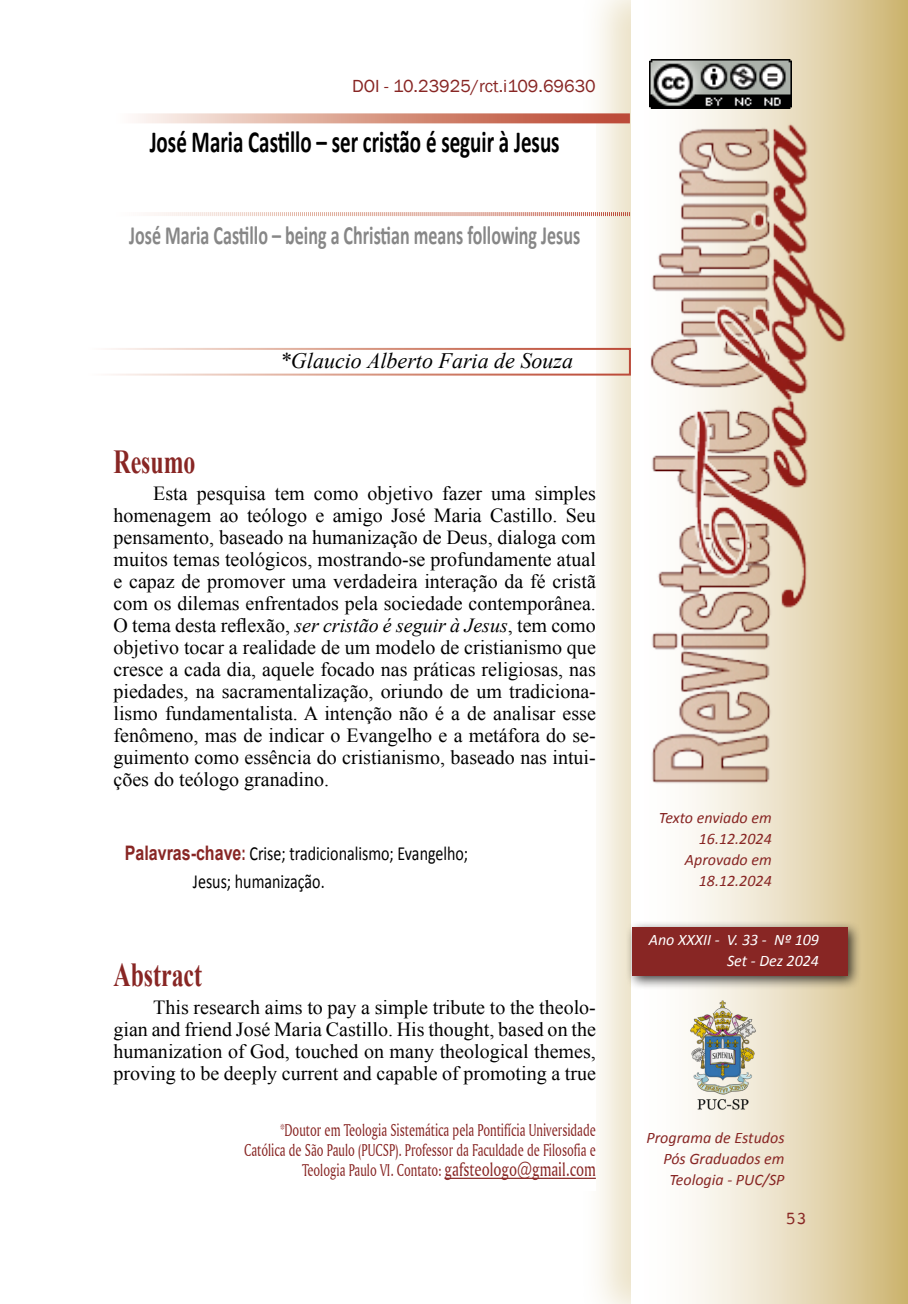
<style>
.page{position:relative;width:908px;height:1304px;background:#fff}
.page>*{position:absolute;margin:0;border:0;box-sizing:border-box;transform-origin:0 0}
.t1{font:700 33.6px "Times New Roman";color:#882624;scale:.71 1}
.t2{font:700 30.8px "Calibri";color:#000;scale:.68 1}
.t3{font:700 26.4px "Calibri";color:#878787;scale:.68 1}
.t4{font:italic 22px "Times New Roman";color:#000}
.t5{font:20px/22px "Times New Roman";color:#000;text-align:justify}
.t6{font:20px/28px "Calibri";color:#000;scale:.8 1}
.t7{font:18px/20px "Amerigo BT Roman A";color:#882624;text-align:right;scale:.7 1}
.t8{font:18px "Franklin Gothic";color:#882624}
.t9{font:18px "Courier";color:#882624}
.t10{font:italic 16px/21px "Calibri";color:#882624;text-align:right}
.t11{font:italic 16px/21px "Calibri";color:#fff;text-align:right}
.s1{font-style:italic}
.s2{font-family:"Arial";font-weight:700;color:#882624}
.s3{font-family:"Arial Narrow";font-weight:700;color:#882624}
.s4{font-size:20px}
</style>
<div class="page">
<div style="left:579px;top:0;width:328px;height:1304px;background:#cbb26a;opacity:.38"></div>
<svg style="left:631px;top:0;width:276px;height:1304px"></svg>
<div style="left:113px;top:113px;width:482px;height:1078px;background:#fff"></div>
<img style="left:649px;top:113px;width:198px;height:680px">
<img style="left:686px;top:999px;width:71px;height:113px">
<img style="left:649px;top:60px;width:142px;height:48px">
<svg style="left:136px;top:113px;width:493px;height:10px;background:#d99c8c"></svg>
<svg style="left:154px;top:211px;width:476px;height:6px"></svg>
<div style="left:84px;top:348px;width:546px;height:28px;border:2px solid #fff"></div>
<hr style="left:444px;top:1178px;width:151px;height:1px;background:#882624">
<div style="left:624px;top:920px;width:238px;height:71px;background:#000;opacity:.75"></div>
<div style="left:631px;top:927px;width:216px;height:49px;background:#882624"></div>
<p class="t8" style="left:352px;top:75px;width:245px">DOI - 10.23925/rct.i109.69630</p>
<h2 class="t2" style="left:150px;top:120px;width:604px">José Maria Castillo – ser cristão é seguir à Jesus</h2>
<h3 class="t3" style="left:129px;top:217px;width:664px">José Maria Castillo – being a Christian means following Jesus</h3>
<p class="t4" style="left:280px;top:346px;width:294px">*Glaucio Alberto Faria de Souza</p>
<h1 class="t1" style="left:113px;top:438px;width:117px">Resumo</h1>
<p class="t5" style="left:113px;top:482px;width:483px;text-indent:40px">Esta pesquisa tem como objetivo fazer uma simples homenagem ao teólogo e amigo José Maria Castillo. Seu pensamento, baseado na humanização de Deus, dialoga com muitos temas teológicos, mostrando-se profundamente atual e capaz de promover uma verdadeira interação da fé cristã com os dilemas enfrentados pela sociedade contemporânea.<br>O tema desta reflexão, <span class="s1">ser cristão é seguir à Jesus</span>, tem como objetivo tocar a realidade de um modelo de cristianismo que cresce a cada dia, aquele focado nas práticas religiosas, nas piedades, na sacramentalização, oriundo de um tradiciona&shy;lismo fundamentalista. A intenção não é a de analisar esse fenômeno, mas de indicar o Evangelho e a metáfora do se&shy;guimento como essência do cristianismo, baseado nas intui&shy;ções do teólogo granadino.</p>
<p class="t6" style="left:193px;top:838px;width:345px;text-indent:-68px"><span class="s2">Palavras-chave</span><span class="s3">:</span> Crise; tradicionalismo; Evangelho;<br>Jesus; humanização.</p>
<h1 class="t1" style="left:113px;top:952px;width:126px">Abstract</h1>
<p class="t5" style="left:113px;top:996px;width:483px;text-indent:40px">This research aims to pay a simple tribute to the theolo&shy;gian and friend José Maria Castillo. His thought, based on the humanization of God, touched on many theological themes, proving to be deeply current and capable of promoting a true</p>
<p class="t7" style="left:244px;top:1120px;width:503px">*Doutor em Teologia Sistemática pela Pontifícia Universidade<br>Católica de São Paulo (PUCSP). Professor da Faculdade de Filosofia e<br>Teologia Paulo VI. Contato: <span class="s4">gafsteologo@gmail.com</span></p>
<p class="t10" style="left:658px;top:806px;width:114px">Texto enviado em<br>16.12.2024<br>Aprovado em<br>18.12.2024</p>
<p class="t11" style="left:648px;top:928px;width:172px">Ano XXXII - V. 33 - Nº 109<br>Set - Dez 2024</p>
<p class="t10" style="left:646px;top:1127px;width:139px">Programa de Estudos<br>Pós Graduados em<br>Teologia - PUC/SP</p>
<p class="t9" style="left:785px;top:1204px;width:23px">53</p>
</div>
